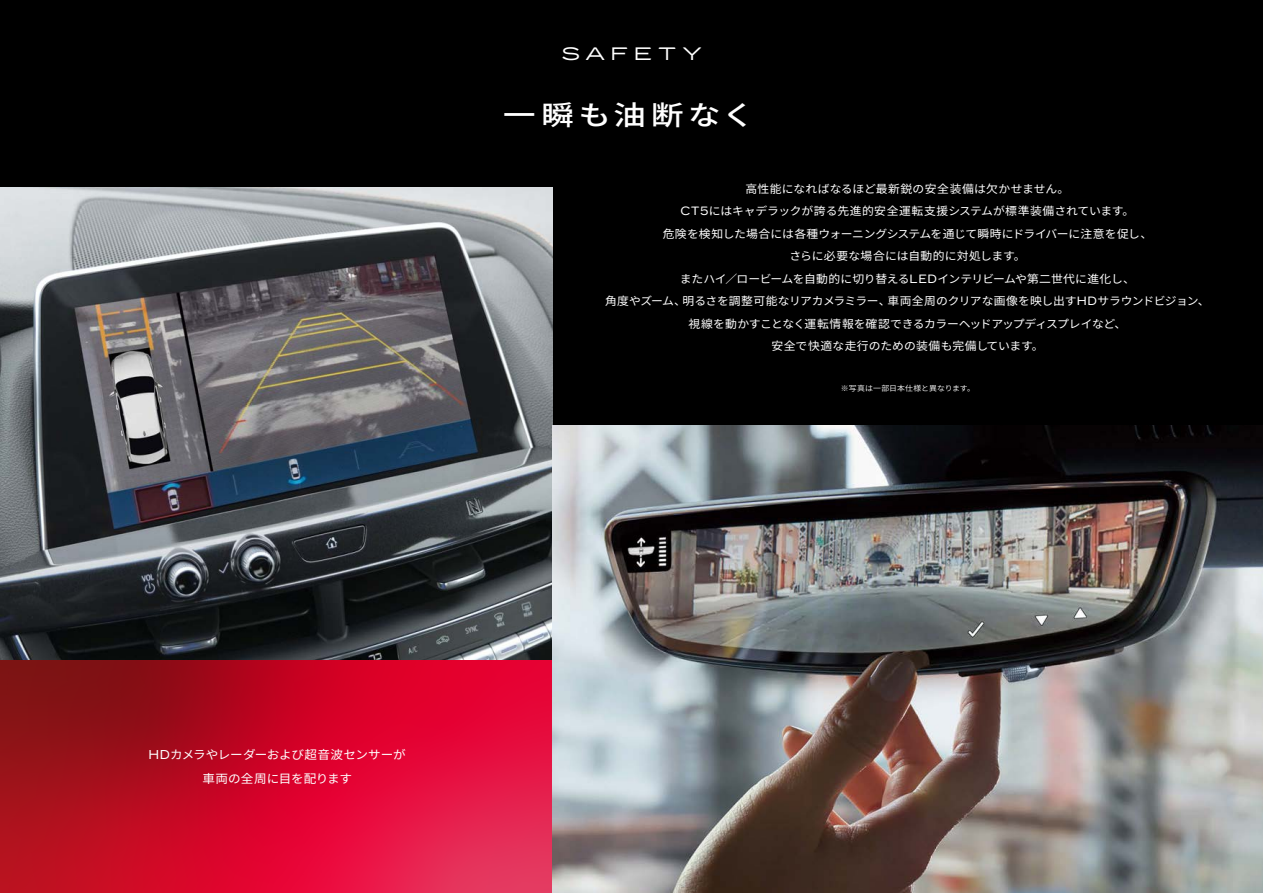
<style>
.page{position:relative;width:1263px;height:893px;background:#000}
.page>*{position:absolute;margin:0;border:0;box-sizing:border-box;transform-origin:0 0}
.t1{font:500 27px "Source Han Sans";letter-spacing:.14em;color:#fff;scale:1.2 1}
.t2{font:expanded 18px "Cadillac Gothic";letter-spacing:.295em;color:#fff}
.t3{font:12px/24px "Source Han Sans";letter-spacing:-.005em;color:#fff;text-align:center;scale:1.05 1}
.t4{font:11.25px/22.5px "Source Han Sans";letter-spacing:-.005em;color:#fff;text-align:center;scale:1.05 1}
.t5{font:7.5px "Source Han Sans";letter-spacing:.005em;color:#fff;scale:1.05 1}
.s1{font-family:"Cadillac Gothic";font-size:12px}
.s2{font-family:"Cadillac Gothic";font-size:12.9px}
</style>
<div class="page">
<svg style="left:0;top:659px;width:553px;height:234px;background:#c80d2d"></svg>
<img style="left:0;top:187px;width:553px;height:472px">
<img style="left:553px;top:425px;width:710px;height:468px">
<h2 class="t2" style="left:561px;top:43px;width:142px">SAFETY</h2>
<h1 class="t1" style="left:503px;top:100px;width:211px">一瞬も油断なく</h1>
<p class="t4" style="left:605px;top:178px;width:577px">高性能になればなるほど最新鋭の安全装備は欠かせません。<br><span class="s1">CT5</span>にはキャデラックが誇る先進的安全運転支援システムが標準装備されています。<br>危険を検知した場合には各種ウォーニングシステムを通じて瞬時にドライバーに注意を促し、<br>さらに必要な場合には自動的に対処します。<br>またハイ／ロービームを自動的に切り替える<span class="s1">LED</span>インテリビームや第二世代に進化し、<br>角度やズーム、明るさを調整可能なリアカメラミラー、車両全周のクリアな画像を映し出す<span class="s1">HD</span>サラウンドビジョン、視線を動かすことなく運転情報を確認できるカラーヘッドアップディスプレイなど、<br>安全で快適な走行のための装備も完備しています。</p>
<p class="t5" style="left:841px;top:384px;width:129px">※写真は一部日本仕様と異なります。</p>
<p class="t3" style="left:149px;top:743px;width:246px"><span class="s2">HD</span>カメラやレーダーおよび超音波センサーが車両の全周に目を配ります</p>
</div>
